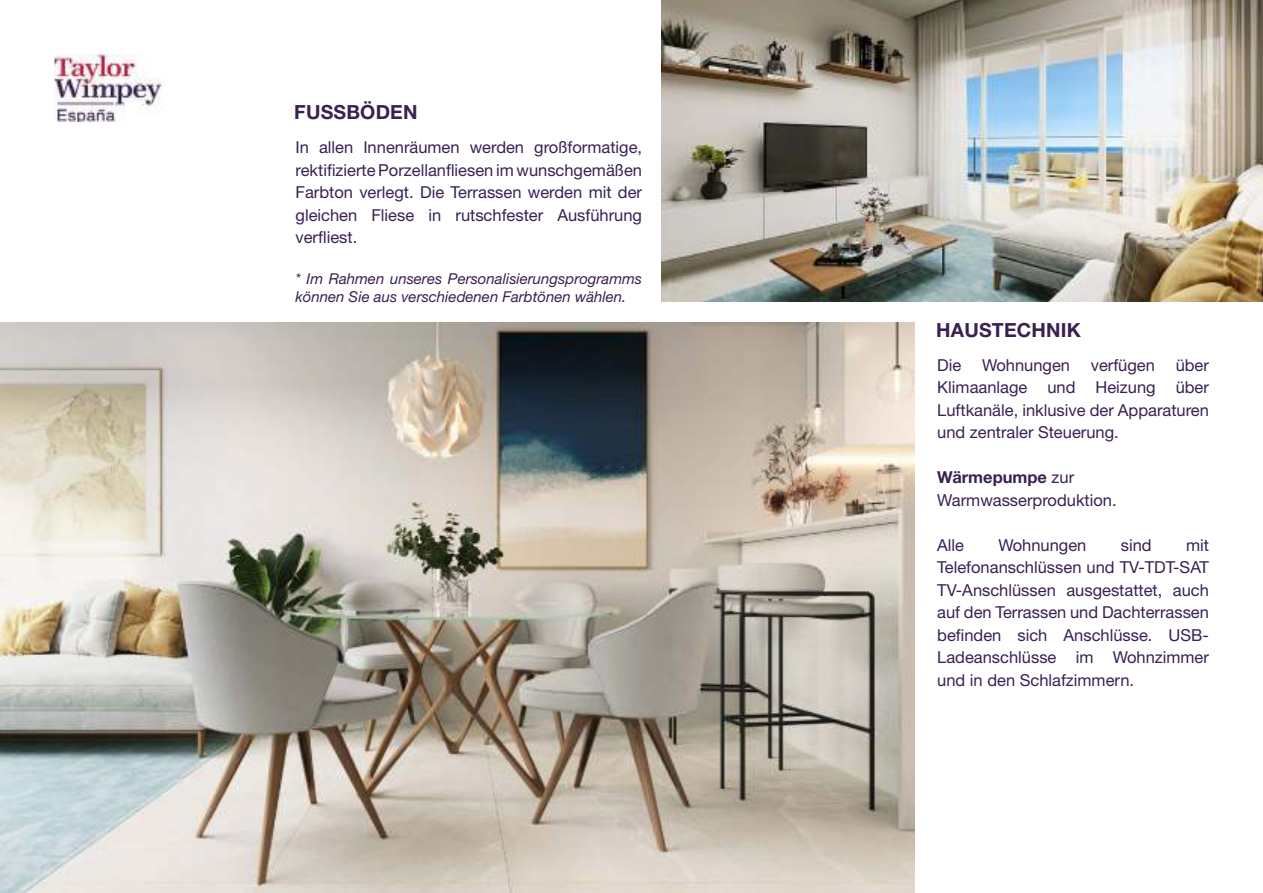
<style>
.page{position:relative;width:1263px;height:893px;background:#fff}
.page>*{position:absolute;margin:0;border:0;box-sizing:border-box;transform-origin:0 0}
.t1{font:700 19.5px "Helvetica Neue LT Std";letter-spacing:.01em;color:#392152}
.t2{font:16.5px/22.5px "Helvetica Neue LT Std";color:#392152;text-align:justify}
.t3{font:italic 15px/18px "Helvetica Neue LT Std";color:#392152}
.s1{font-weight:700}
</style>
<div class="page">
<img style="left:54px;top:54px;width:109px;height:68px">
<img style="left:0;top:323px;width:915px;height:570px">
<img style="left:661px;top:0;width:602px;height:301px">
<p class="t1" style="left:294px;top:100px;width:125px">FUSSBÖDEN</p>
<p class="t2" style="left:296px;top:136px;width:348px">In allen Innenräumen werden großformatige, rektifizierte Porzellanfliesen im wunschgemäßen Farbton verlegt. Die Terrassen werden mit der gleichen Fliese in rutschfester Ausführung verfliest.</p>
<p class="t3" style="left:296px;top:269px;width:348px">* Im Rahmen unseres Personalisierungsprogramms können Sie aus verschiedenen Farbtönen wählen.</p>
<p class="t1" style="left:936px;top:318px;width:146px">HAUSTECHNIK</p>
<p class="t2" style="left:937px;top:353px;width:26px">Die</p>
<p class="t2" style="left:982px;top:353px;width:90px">Wohnungen</p>
<p class="t2" style="left:1091px;top:353px;width:66px">verfügen</p>
<p class="t2" style="left:937px;top:353px;width:273px;text-indent:238px">über Klimaanlage und Heizung über Luftkanäle, inklusive der Apparaturen und zentraler Steuerung.</p>
<p class="t2" style="left:937px;top:466px;width:181px"><span class="s1">Wärmepumpe</span> zur<br>Warmwasserproduktion.</p>
<p class="t2" style="left:937px;top:533px;width:28px">Alle</p>
<p class="t2" style="left:998px;top:533px;width:90px">Wohnungen</p>
<p class="t2" style="left:1121px;top:533px;width:32px">sind</p>
<p class="t2" style="left:937px;top:533px;width:273px;text-indent:249px">mit Telefonanschlüssen und TV-TDT-SAT TV-Anschlüssen ausgestattet, auch auf den Terrassen und Dachterrassen befinden sich Anschlüsse. USB-Ladeanschlüsse im Wohnzimmer und in den Schlafzimmern.</p>
</div>
